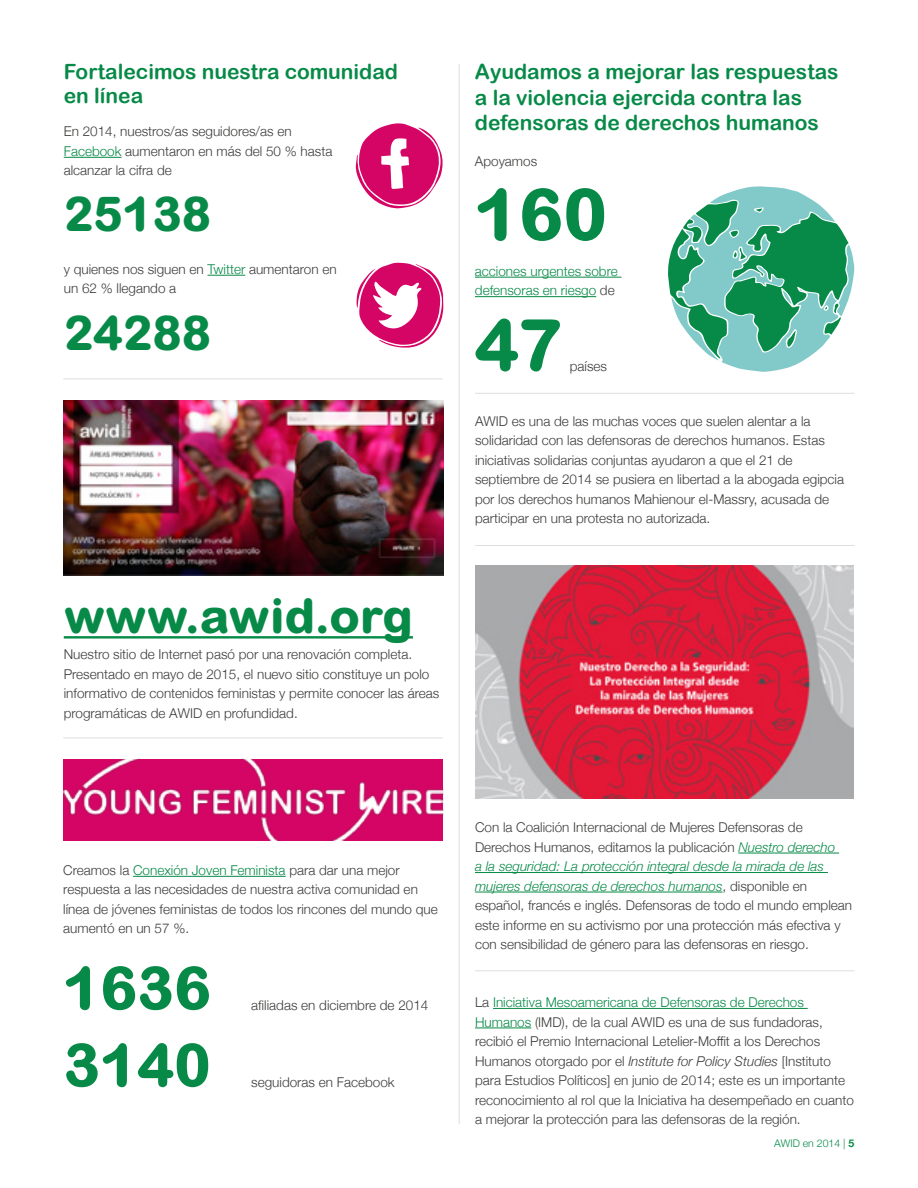
<style>
.page{position:relative;width:918px;height:1188px;background:#fff}
.page>*{position:absolute;margin:0;border:0;box-sizing:border-box;transform-origin:0 0}
.t1{font:800 72px/130.5px "Arial Rounded MT Std";color:#078a47}
.t2{font:800 60px/77.1px "Arial Rounded MT Std";color:#078a47}
.t3{font:800 48px "Arial Rounded MT Std";color:#078a47}
.t4{font:21px/25.5px "Arial Rounded MT Bold";color:#078a47}
.t5{font:300 13.5px/19.5px "Helvetica Neue";color:#3c3c3b}
.t6{font:300 13.5px/19.5px "Helvetica Neue";color:#078a47}
.t7{font:300 10.5px "Helvetica Neue";color:#078a47}
.s1{color:#078a47}
.s2{color:#3c3c3b}
.s3{font-style:italic;color:#078a47}
.s4{font-style:italic}
.s5{font-weight:700}
</style>
<div class="page">
<hr style="left:64px;top:157px;width:58px;height:1px;background:#078a47">
<hr style="left:208px;top:275px;width:37px;height:1px;background:#078a47">
<hr style="left:64px;top:636px;width:349px;height:3px;background:#078a47">
<hr style="left:133px;top:876px;width:153px;height:1px;background:#078a47">
<svg style="left:356px;top:262px;width:87px;height:86px"></svg>
<svg style="left:355px;top:123px;width:88px;height:86px"></svg>
<hr style="left:475px;top:277px;width:146px;height:1px;background:#078a47">
<hr style="left:475px;top:296px;width:121px;height:1px;background:#078a47">
<hr style="left:738px;top:853px;width:101px;height:1px;background:#078a47">
<hr style="left:475px;top:872px;width:353px;height:1px;background:#078a47">
<hr style="left:475px;top:892px;width:248px;height:1px;background:#078a47">
<hr style="left:493px;top:1008px;width:315px;height:1px;background:#078a47">
<hr style="left:475px;top:1028px;width:56px;height:1px;background:#078a47">
<img style="left:64px;top:400px;width:379px;height:176px">
<img style="left:63px;top:759px;width:380px;height:81px">
<hr style="left:63px;top:379px;width:380px;height:1px;background:#dedede">
<hr style="left:475px;top:393px;width:379px;height:1px;background:#dedede">
<hr style="left:475px;top:545px;width:379px;height:1px;background:#dedede">
<hr style="left:475px;top:971px;width:379px;height:1px;background:#dedede">
<hr style="left:63px;top:738px;width:380px;height:1px;background:#dedede">
<hr style="left:459px;top:64px;width:1px;height:1060px;background:#dedede">
<img style="left:475px;top:566px;width:379px;height:233px">
<svg style="left:668px;top:186px;width:186px;height:186px"></svg>
<h3 class="t4" style="left:64px;top:59px;width:336px;line-height:24px">Fortalecimos nuestra comunidad en línea</h3>
<p class="t5" style="left:64px;top:121px;width:270px">En 2014, nuestros/as seguidores/as en<br><span class="s1">Facebook</span> aumentaron en más del 50 % hasta alcanzar la cifra de</p>
<h3 class="t3" style="left:64px;top:185px;width:149px">25138</h3>
<p class="t5" style="left:64px;top:258px;width:274px">y quienes nos siguen en <span class="s1">Twitter</span> aumentaron en un 62 % llegando a</p>
<h3 class="t3" style="left:64px;top:304px;width:149px">24288</h3>
<h3 class="t3" style="left:64px;top:587px;width:351px">www.awid.org</h3>
<p class="t5" style="left:64px;top:644px;width:377px">Nuestro sitio de Internet pasó por una renovación completa.<br>Presentado en mayo de 2015, el nuevo sitio constituye un polo informativo de contenidos feministas y permite conocer las áreas programáticas de AWID en profundidad.</p>
<h3 class="t4" style="left:475px;top:59px;width:365px">Ayudamos a mejorar las respuestas a la violencia ejercida contra las defensoras de derechos humanos</h3>
<p class="t5" style="left:475px;top:150px;width:64px">Apoyamos</p>
<h1 class="t1" style="left:475px;top:148px;width:134px">160<br>47</h1>
<p class="t6" style="left:475px;top:260px;width:144px">acciones urgentes sobre defensoras en riesgo <span class="s2">de</span></p>
<p class="t5" style="left:570px;top:356px;width:39px">países</p>
<p class="t5" style="left:475px;top:410px;width:371px">AWID es una de las muchas voces que suelen alentar a la solidaridad con las defensoras de derechos humanos. Estas iniciativas solidarias conjuntas ayudaron a que el 21 de septiembre de 2014 se pusiera en libertad a la abogada egipcia por los derechos humanos Mahienour el-Massry, acusada de participar en una protesta no autorizada.</p>
<p class="t5" style="left:63px;top:859px;width:376px">Creamos la <span class="s1">Conexión Joven Feminista</span> para dar una mejor respuesta a las necesidades de nuestra activa comunidad en línea de jóvenes feministas de todos los rincones del mundo que aumentó en un 57 %.</p>
<h2 class="t2" style="left:63px;top:949px;width:149px">1636<br>3140</h2>
<p class="t5" style="left:251px;top:995px;width:179px">afiliadas en diciembre de 2014</p>
<p class="t5" style="left:251px;top:1072px;width:145px">seguidoras en Facebook</p>
<p class="t5" style="left:475px;top:817px;width:379px">Con la Coalición Internacional de Mujeres Defensoras de Derechos Humanos, editamos la publicación <span class="s3">Nuestro derecho<br>a la seguridad: La protección integral desde la mirada de las mujeres defensoras de derechos humanos</span>, disponible en español, francés e inglés. Defensoras de todo el mundo emplean este informe en su activismo por una protección más efectiva y con sensibilidad de género para las defensoras en riesgo.</p>
<p class="t5" style="left:475px;top:992px;width:380px">La <span class="s1">Iniciativa Mesoamericana de Defensoras de Derechos Humanos</span> (IMD), de la cual AWID es una de sus fundadoras, recibió el Premio Internacional Letelier-Moffit a los Derechos Humanos otorgado por el <span class="s4">Institute for Policy Studies</span> [Instituto para Estudios Políticos] en junio de 2014; este es un importante reconocimiento al rol que la Iniciativa ha desempeñado en cuanto a mejorar la protección para las defensoras de la región.</p>
<p class="t7" style="left:774px;top:1135px;width:81px">AWID en 2014 | <span class="s5">5</span></p>
</div>
